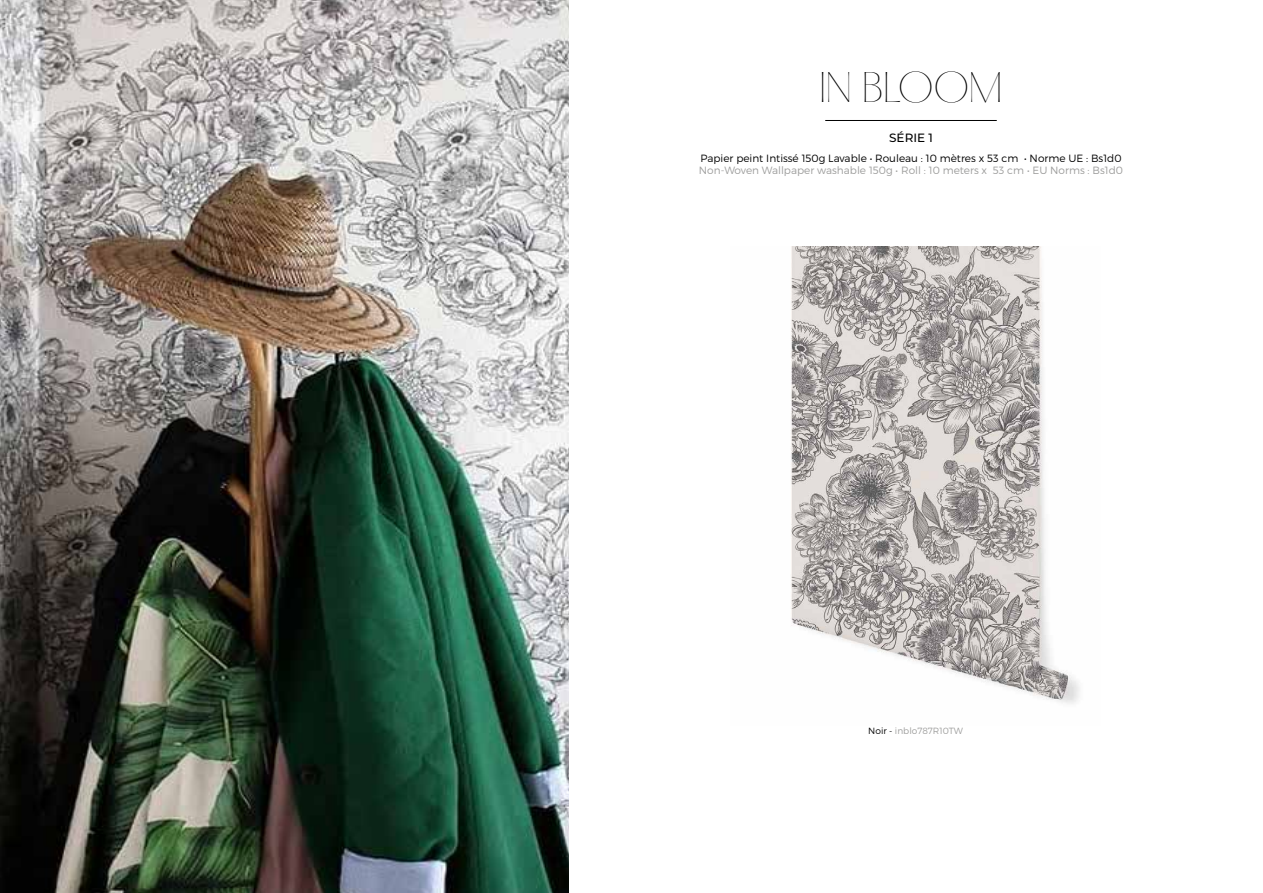
<style>
.page{position:relative;width:1263px;height:893px;background:#fff}
.page>*{position:absolute;margin:0;border:0;box-sizing:border-box;transform-origin:0 0}
.t1{font:200 37.5px "Hatton";letter-spacing:-.01em;color:#000}
.t2{font:500 12px "Montserrat";color:#000}
.t3{font:300 10.5px "Montserrat";color:#000}
.t4{font:300 10.5px "Montserrat";color:#9d9d9c}
.t5{font:300 9px "Montserrat";color:#9d9d9c}
.s1{color:#000}
</style>
<div class="page">
<img style="left:0;top:0;width:568px;height:893px">
<hr style="left:825px;top:120px;width:172px;height:1px;background:#000">
<img style="left:790px;top:246px;width:290px;height:458px">
<h1 class="t1" style="left:819px;top:67px;width:184px">IN BLOOM</h1>
<p class="t2" style="left:889px;top:129px;width:45px">SÉRIE 1</p>
<p class="t3" style="left:700px;top:151px;width:423px">Papier peint Intissé 150g Lavable • Rouleau : 10 mètres x 53 cm • Norme UE : Bs1d0</p>
<p class="t4" style="left:699px;top:164px;width:426px">Non-Woven Wallpaper washable 150g • Roll : 10 meters x 53 cm • EU Norms : Bs1d0</p>
<p class="t5" style="left:868px;top:726px;width:96px"><span class="s1">Noir -</span> inblo787R10TW</p>
</div>
